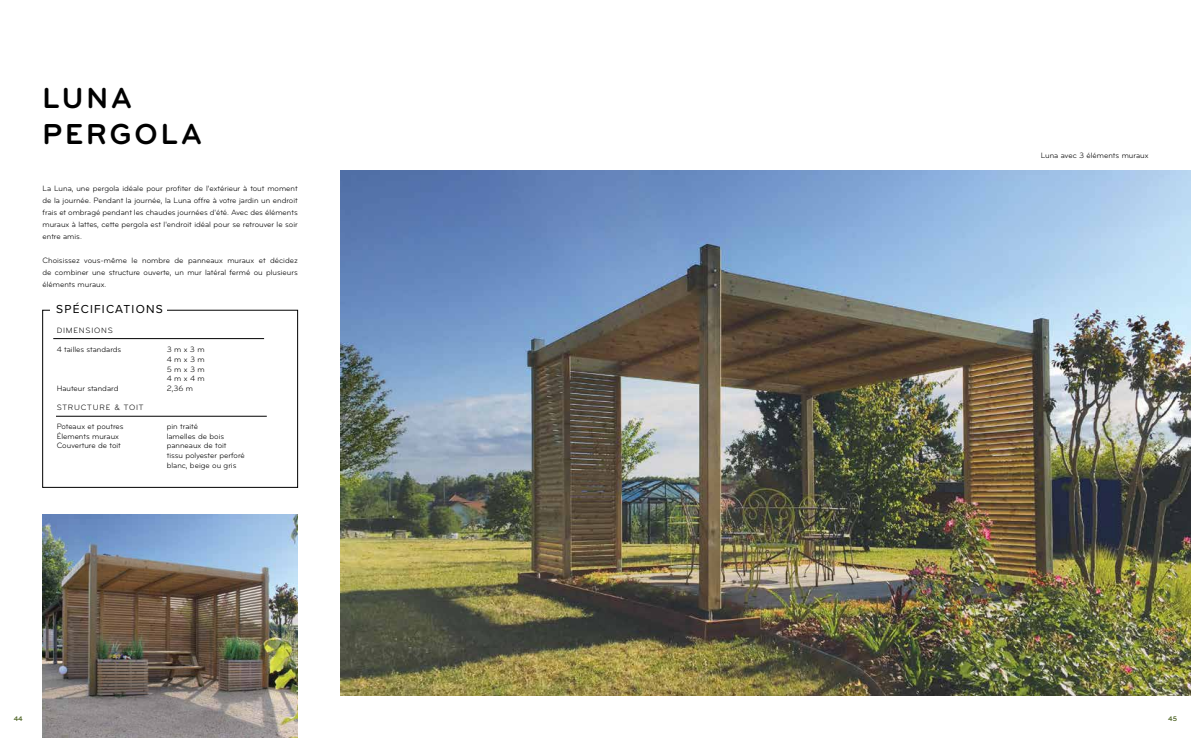
<style>
.page{position:relative;width:1191px;height:738px;background:#fff}
.page>*{position:absolute;margin:0;border:0;box-sizing:border-box;transform-origin:0 0}
.t1{font:700 30px/36px "Bryant Pro";letter-spacing:.1em;color:#000}
.t2{font:12px "Proxima Nova";letter-spacing:.1em;color:#000}
.t3{font:8px/12px "Bryant Pro";color:#000;text-align:justify}
.t4{font:8px "Bryant Pro";letter-spacing:.1em;color:#000}
.t5{font:700 7px "Bryant Pro";color:#4f6526}
</style>
<div class="page">
<img style="left:340px;top:170px;width:851px;height:524px">
<img style="left:43px;top:514px;width:255px;height:223px">
<hr style="left:56px;top:416px;width:211px;height:1px;background:#000">
<hr style="left:53px;top:338px;width:211px;height:1px;background:#000">
<h1 class="t1" style="left:43px;top:80px;width:161px">LUNA<br>PERGOLA</h1>
<p class="t3" style="left:43px;top:182px;width:257px">La Luna, une pergola idéale pour profiter de l'extérieur à tout moment de la journée. Pendant la journée, la Luna offre à votre jardin un endroit frais et ombragé pendant les chaudes journées d'été. Avec des éléments muraux à lattes, cette pergola est l'endroit idéal pour se retrouver le soir entre amis.</p>
<p class="t3" style="left:43px;top:254px;width:257px">Choisissez vous-même le nombre de panneaux muraux et décidez de combiner une structure ouverte, un mur latéral fermé ou plusieurs éléments muraux.</p>
<h2 class="t2" style="left:56px;top:300px;width:108px">SPÉCIFICATIONS</h2>
<p class="t4" style="left:57px;top:325px;width:58px">DIMENSIONS</p>
<p class="t3" style="left:57px;top:343px;width:66px">4 tailles standards</p>
<p class="t3" style="left:167px;top:345px;width:39px;line-height:9.6px">3 m x 3 m 4 m x 3 m 5 m x 3 m 4 m x 4 m</p>
<p class="t3" style="left:57px;top:382px;width:63px">Hauteur standard</p>
<p class="t3" style="left:167px;top:382px;width:28px">2,36 m</p>
<p class="t4" style="left:57px;top:402px;width:88px">STRUCTURE &amp; TOIT</p>
<p class="t3" style="left:57px;top:420px;width:68px">Poteaux et poutres</p>
<p class="t3" style="left:167px;top:420px;width:33px">pin traité</p>
<p class="t3" style="left:57px;top:430px;width:64px">Élements muraux</p>
<p class="t3" style="left:167px;top:430px;width:59px">lamelles de bois</p>
<p class="t3" style="left:57px;top:439px;width:66px">Couverture de toit</p>
<p class="t3" style="left:167px;top:441px;width:80px;line-height:9.6px;text-align:left">panneaux de toit<br>tissu polyester perforé blanc, beige ou gris</p>
<p class="t3" style="left:1040px;top:149px;width:109px">Luna avec 3 éléments muraux</p>
<p class="t5" style="left:14px;top:713px;width:10px">44</p>
<p class="t5" style="left:1168px;top:713px;width:10px">45</p>
</div>
